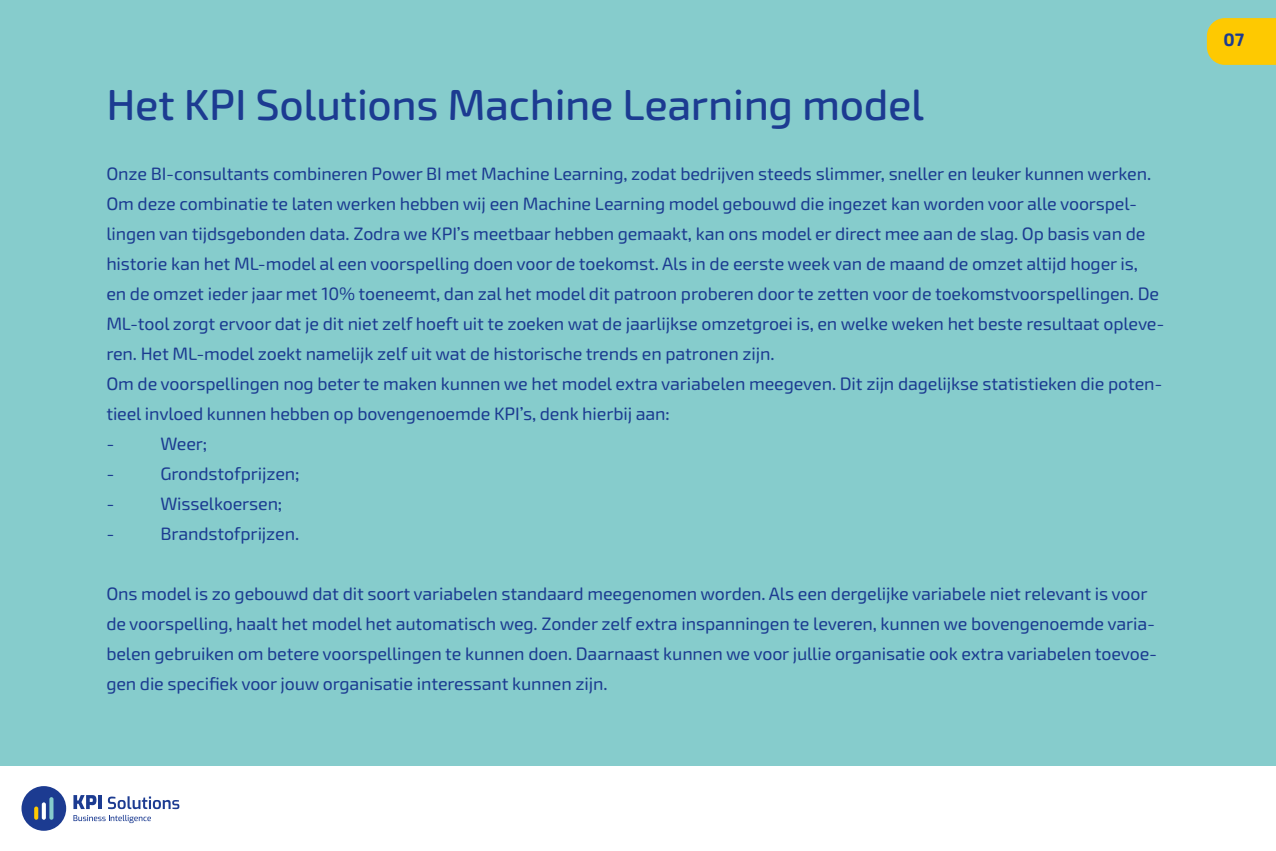
<style>
.page{position:relative;width:1276px;height:851px;background:#fff}
.page>*{position:absolute;margin:0;border:0;box-sizing:border-box;transform-origin:0 0}
.t1{font:500 43.5px "Exo Soft";letter-spacing:-.01em;color:#1c3b91}
.t2{font:18px/30px "Exo Soft";letter-spacing:-.01em;color:#1c3b91}
.t3{font:700 18px "Exo Soft";color:#1c3b91}
</style>
<div class="page">
<div style="left:0;top:0;width:1276px;height:765px;background:#86cccc"></div>
<svg style="left:1206px;top:18px;width:70px;height:47px;background:#f6c90d"></svg>
<div style="left:22px;top:786px;width:44px;height:44px;background:#1c3b91;border-radius:50%"></div>
<svg style="left:34px;top:806px;width:4px;height:13px"></svg>
<svg style="left:42px;top:802px;width:4px;height:17px"></svg>
<svg style="left:49px;top:797px;width:4px;height:22px"></svg>
<svg style="left:73px;top:795px;width:106px;height:28px"></svg>
<h1 class="t1" style="left:106px;top:86px;width:819px">Het KPI Solutions Machine Learning model</h1>
<p class="t2" style="left:106px;top:160px;width:1059px">Onze BI-consultants combineren Power BI met Machine Learning, zodat bedrijven steeds slimmer, sneller en leuker kunnen werken.<br>Om deze combinatie te laten werken hebben wij een Machine Learning model gebouwd die ingezet kan worden voor alle voorspel&shy;lingen van tijdsgebonden data. Zodra we KPI’s meetbaar hebben gemaakt, kan ons model er direct mee aan de slag. Op basis van de historie kan het ML-model al een voorspelling doen voor de toekomst. Als in de eerste week van de maand de omzet altijd hoger is,<br>en de omzet ieder jaar met 10% toeneemt, dan zal het model dit patroon proberen door te zetten voor de toekomstvoorspellingen. De ML-tool zorgt ervoor dat je dit niet zelf hoeft uit te zoeken wat de jaarlijkse omzetgroei is, en welke weken het beste resultaat opleve&shy;ren. Het ML-model zoekt namelijk zelf uit wat de historische trends en patronen zijn.<br>Om de voorspellingen nog beter te maken kunnen we het model extra variabelen meegeven. Dit zijn dagelijkse statistieken die poten&shy;tieel invloed kunnen hebben op bovengenoemde KPI’s, denk hierbij aan:<br>-</p>
<p class="t2" style="left:160px;top:430px;width:48px">Weer;</p>
<p class="t2" style="left:106px;top:460px;width:10px">-</p>
<p class="t2" style="left:160px;top:460px;width:141px">Grondstofprijzen;</p>
<p class="t2" style="left:106px;top:490px;width:10px">-</p>
<p class="t2" style="left:160px;top:490px;width:123px">Wisselkoersen;</p>
<p class="t2" style="left:106px;top:520px;width:10px">-</p>
<p class="t2" style="left:160px;top:520px;width:140px">Brandstofprijzen.</p>
<p class="t2" style="left:106px;top:580px;width:1052px">Ons model is zo gebouwd dat dit soort variabelen standaard meegenomen worden. Als een dergelijke variabele niet relevant is voor de voorspelling, haalt het model het automatisch weg. Zonder zelf extra inspanningen te leveren, kunnen we bovengenoemde varia&shy;belen gebruiken om betere voorspellingen te kunnen doen. Daarnaast kunnen we voor jullie organisatie ook extra variabelen toevoe&shy;gen die specifiek voor jouw organisatie interessant kunnen zijn.</p>
<p class="t3" style="left:1223px;top:33px;width:22px">07</p>
</div>
